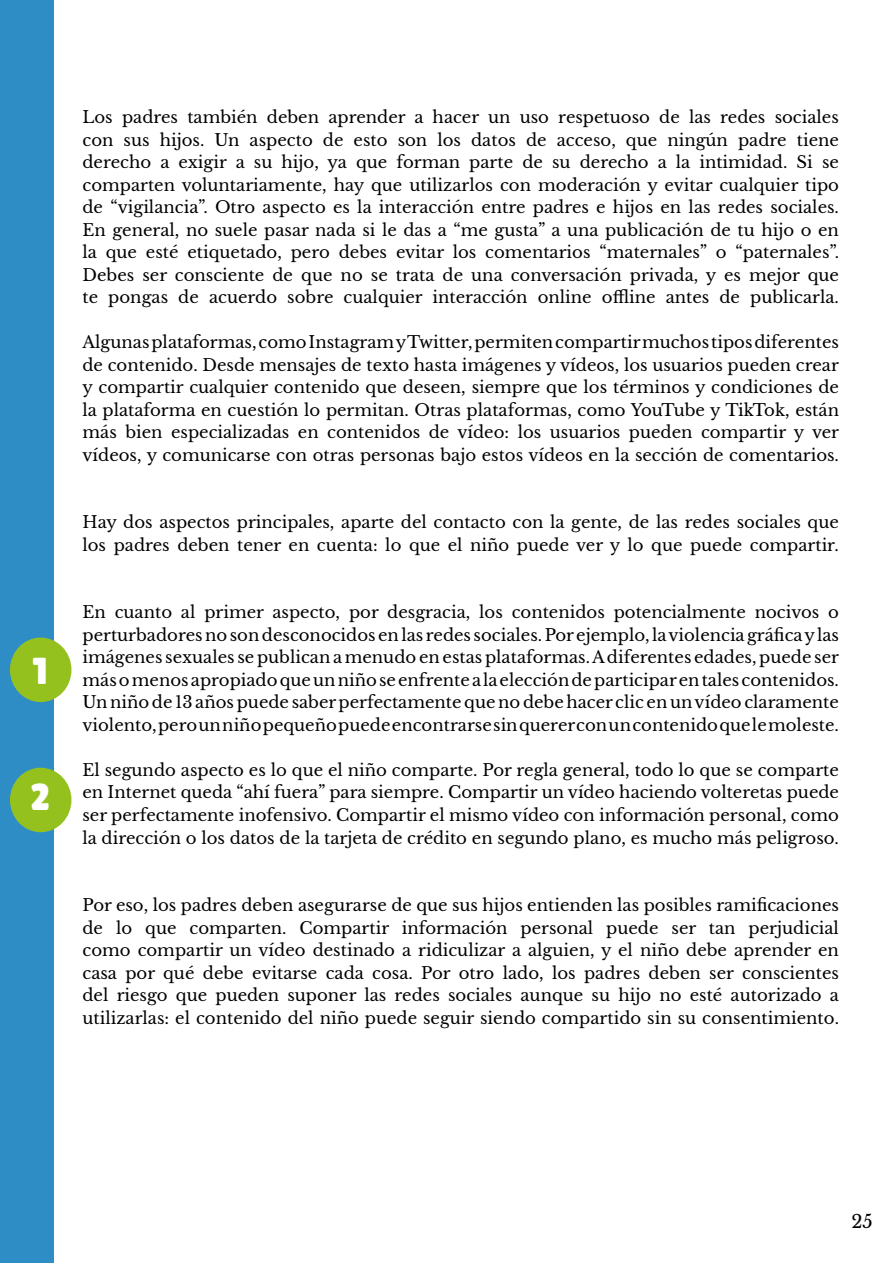
<style>
.page{position:relative;width:893px;height:1263px;background:#fff}
.page>*{position:absolute;margin:0;border:0;box-sizing:border-box;transform-origin:0 0}
.Estilo_de_párrafo_2{font:37.5px "Lilita One";color:#fff}
.t1{font:18px "Libre Baskerville";color:#000}
.t2{font:16.5px/22.5px "Libre Baskerville";color:#000;text-align:justify}
</style>
<div class="page">
<div style="left:0;top:0;width:53px;height:1263px;background:#2f8dc6"></div>
<div style="left:10px;top:637px;width:61px;height:65px;background:#95c11f;border-radius:50%"></div>
<div style="left:10px;top:768px;width:61px;height:64px;background:#95c11f;border-radius:50%"></div>
<p class="Estilo_de_párrafo_2" style="left:32px;top:649px;width:17px">1</p>
<p class="Estilo_de_párrafo_2" style="left:30px;top:775px;width:21px">2</p>
<p class="t2" style="left:82px;top:106px;width:758px">Los padres también deben aprender a hacer un uso respetuoso de las redes sociales con sus hijos. Un aspecto de esto son los datos de acceso, que ningún padre tiene derecho a exigir a su hijo, ya que forman parte de su derecho a la intimidad. Si se comparten voluntariamente, hay que utilizarlos con moderación y evitar cualquier tipo de “vigilancia”. Otro aspecto es la interacción entre padres e hijos en las redes sociales.<br>En general, no suele pasar nada si le das a “me gusta” a una publicación de tu hijo o en la que esté etiquetado, pero debes evitar los comentarios “maternales” o “paternales”.<br>Debes ser consciente de que no se trata de una conversación privada, y es mejor que te pongas de acuerdo sobre cualquier interacción online offline antes de publicarla.</p>
<p class="t2" style="left:82px;top:331px;width:758px">Algunas plataformas, como Instagram y Twitter, permiten compartir muchos tipos diferentes de contenido. Desde mensajes de texto hasta imágenes y vídeos, los usuarios pueden crear y compartir cualquier contenido que deseen, siempre que los términos y condiciones de la plataforma en cuestión lo permitan. Otras plataformas, como YouTube y TikTok, están más bien especializadas en contenidos de vídeo: los usuarios pueden compartir y ver vídeos, y comunicarse con otras personas bajo estos vídeos en la sección de comentarios.</p>
<p class="t2" style="left:82px;top:511px;width:758px">Hay dos aspectos principales, aparte del contacto con la gente, de las redes sociales que los padres deben tener en cuenta: lo que el niño puede ver y lo que puede compartir.</p>
<p class="t2" style="left:82px;top:601px;width:758px">En cuanto al primer aspecto, por desgracia, los contenidos potencialmente nocivos o perturbadores no son desconocidos en las redes sociales. Por ejemplo, la violencia gráfica y las imágenes sexuales se publican a menudo en estas plataformas. A diferentes edades, puede ser más o menos apropiado que un niño se enfrente a la elección de participar en tales contenidos.<br>Un niño de 13 años puede saber perfectamente que no debe hacer clic en un vídeo claramente violento, pero un niño pequeño puede encontrarse sin querer con un contenido que le moleste.</p>
<p class="t2" style="left:82px;top:759px;width:758px">El segundo aspecto es lo que el niño comparte. Por regla general, todo lo que se comparte en Internet queda “ahí fuera” para siempre. Compartir un vídeo haciendo volteretas puede ser perfectamente inofensivo. Compartir el mismo vídeo con información personal, como la dirección o los datos de la tarjeta de crédito en segundo plano, es mucho más peligroso.</p>
<p class="t2" style="left:82px;top:894px;width:758px">Por eso, los padres deben asegurarse de que sus hijos entienden las posibles ramificaciones de lo que comparten. Compartir información personal puede ser tan perjudicial como compartir un vídeo destinado a ridiculizar a alguien, y el niño debe aprender en casa por qué debe evitarse cada cosa. Por otro lado, los padres deben ser conscientes del riesgo que pueden suponer las redes sociales aunque su hijo no esté autorizado a utilizarlas: el contenido del niño puede seguir siendo compartido sin su consentimiento.</p>
<p class="t1" style="left:851px;top:1210px;width:23px">25</p>
</div>
